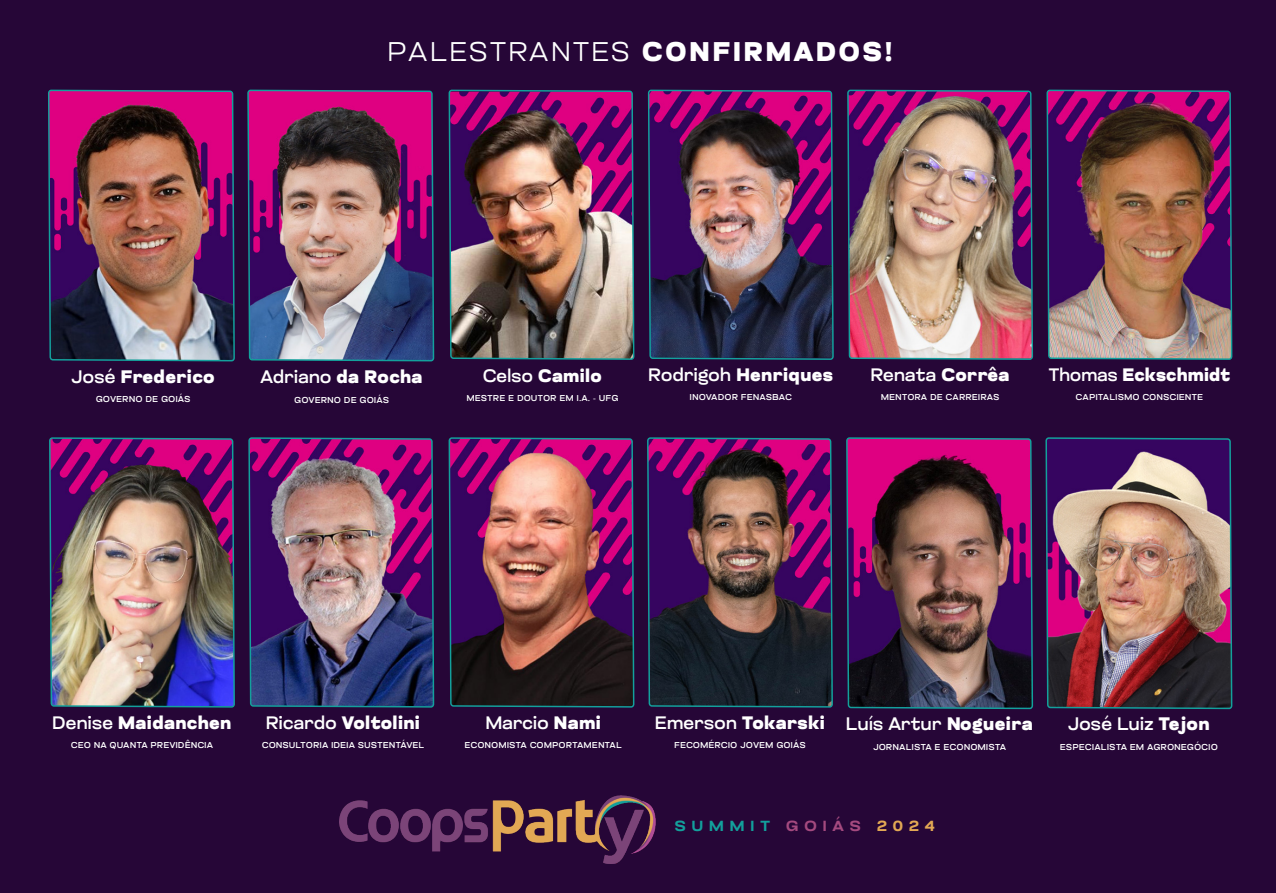
<style>
.page{position:relative;width:1276px;height:893px;background:#260637}
.page>*{position:absolute;margin:0;border:0;box-sizing:border-box;transform-origin:0 0}
.t1{font:200 27px "Glancyr";letter-spacing:.11em;color:#fff}
.t2{font:18.15px "Glancyr";letter-spacing:.02em;color:#fff}
.t3{font:700 18.15px "Glancyr";letter-spacing:.02em;color:#fff}
.t4{font:700 18px "Glancyr";letter-spacing:.02em;color:#fff}
.t5{font:18px "Glancyr";letter-spacing:.02em;color:#fff}
.t6{font:500 14.55px "Glancyr";letter-spacing:.38em;color:#13a09c;scale:1.09 1}
.t7{font:8.55px "Glancyr";letter-spacing:.07em;color:#fff}
.s1{font-weight:700}
.s2{font-weight:400}
.s3{color:#a44a7f}
.s4{color:#e2a854}
</style>
<div class="page">
<img style="left:339px;top:795px;width:317px;height:68px">
<img style="left:448px;top:89px;width:187px;height:271px">
<img style="left:448px;top:437px;width:187px;height:271px">
<img style="left:647px;top:89px;width:187px;height:271px">
<img style="left:49px;top:437px;width:186px;height:271px">
<img style="left:248px;top:437px;width:187px;height:271px">
<svg style="left:647px;top:437px;width:186px;height:271px;background:#53294b"></svg>
<img style="left:846px;top:89px;width:188px;height:621px">
<img style="left:1045px;top:89px;width:188px;height:621px">
<img style="left:247px;top:89px;width:188px;height:273px">
<img style="left:48px;top:89px;width:187px;height:273px">
<p class="t1" style="left:388px;top:34px;width:505px">PALESTRANTES <span class="s1">CONFIRMADOS!</span></p>
<p class="t3" style="left:72px;top:364px;width:145px"><span class="s2">José</span> Frederico</p>
<p class="t7" style="left:96px;top:394px;width:96px">GOVERNO DE GOIÁS</p>
<p class="t2" style="left:261px;top:365px;width:163px">Adriano <span class="s1">da Rocha</span></p>
<p class="t7" style="left:295px;top:394px;width:96px">GOVERNO DE GOIÁS</p>
<p class="t4" style="left:483px;top:363px;width:120px"><span class="s2">Celso</span> Camilo</p>
<p class="t7" style="left:467px;top:392px;width:153px">MESTRE E DOUTOR EM I.A. - UFG</p>
<p class="t4" style="left:648px;top:363px;width:186px"><span class="s2">Rodrigoh</span> Henriques</p>
<p class="t7" style="left:690px;top:392px;width:103px">INOVADOR FENASBAC</p>
<p class="t5" style="left:871px;top:363px;width:140px">Renata <span class="s1">Corrêa</span></p>
<p class="t7" style="left:881px;top:392px;width:120px">MENTORA DE CARREIRAS</p>
<p class="t4" style="left:1048px;top:363px;width:183px"><span class="s2">Thomas</span> Eckschmidt</p>
<p class="t7" style="left:1076px;top:392px;width:129px">CAPITALISMO CONSCIENTE</p>
<p class="t4" style="left:53px;top:711px;width:180px"><span class="s2">Denise</span> Maidanchen</p>
<p class="t7" style="left:71px;top:740px;width:143px">CEO NA QUANTA PREVIDÊNCIA</p>
<p class="t4" style="left:266px;top:710px;width:155px"><span class="s2">Ricardo</span> Voltolini</p>
<p class="t7" style="left:262px;top:740px;width:163px">CONSULTORIA IDEIA SUSTENTÁVEL</p>
<p class="t5" style="left:486px;top:711px;width:117px">Marcio <span class="s1">Nami</span></p>
<p class="t7" style="left:465px;top:740px;width:158px">ECONOMISTA COMPORTAMENTAL</p>
<p class="t4" style="left:655px;top:710px;width:171px"><span class="s2">Emerson</span> Tokarski</p>
<p class="t7" style="left:674px;top:739px;width:132px">FECOMÉRCIO JOVEM GOIÁS</p>
<p class="t2" style="left:846px;top:712px;width:188px">Luís Artur <span class="s1">Nogueira</span></p>
<p class="t7" style="left:873px;top:741px;width:134px">JORNALISTA E ECONOMISTA</p>
<p class="t6" style="left:675px;top:816px;width:240px">SUMMIT <span class="s3">GOIÁS</span> <span class="s4">2024</span></p>
<p class="t2" style="left:1068px;top:712px;width:143px">José Luiz <span class="s1">Tejon</span></p>
<p class="t7" style="left:1060px;top:741px;width:159px">ESPECIALISTA EM AGRONEGÓCIO</p>
</div>
